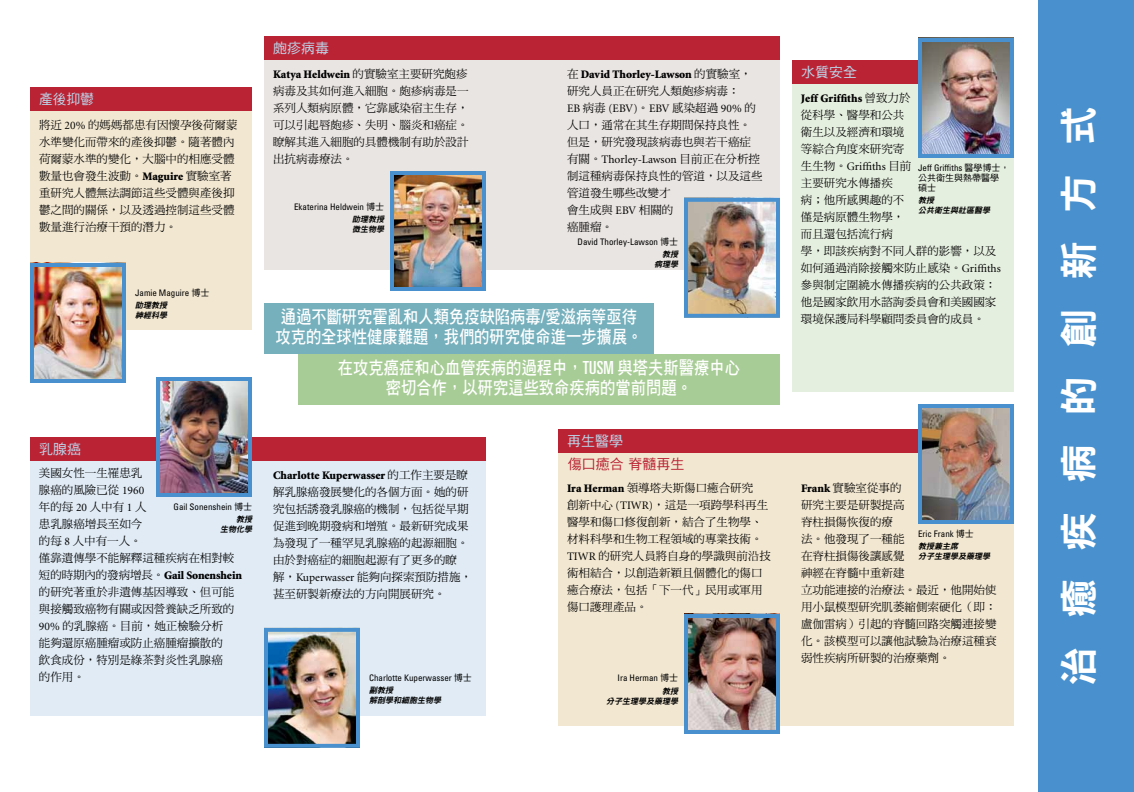
<style>
.page{position:relative;width:1134px;height:792px;background:#fff}
.page>*{position:absolute;margin:0;border:0;box-sizing:border-box;transform-origin:0 0}
.t1{font:39px "DF Hei Std W9";letter-spacing:.735em;color:#fff}
.t2{font:18px/20px "DF Hei Std W7";color:#fff;text-align:center;scale:.85 1}
.t3{font:14px "DF Hei Std W5";color:#bcd6eb}
.t4{font:14px "DF Hei Std W5";color:#ba2334}
.t5{font:11.5px/17px "DF Ming Std W5";color:#000}
.t6{font:900 11.5px "Minion";color:#000}
.t7{font:11.5px "Minion";color:#000}
.t8{font:condensed 9px "Univers";color:#000}
.t9{font:9px/10px "DF Hei Std W5";color:#000}
.t10{font:italic 8px/10px "DF Hei Std W9";color:#000}
.s1{font-family:"DF Ming Std W5";font-weight:400}
.s2{font-family:"DF Ming Std W5"}
.s3{font-family:"Minion"}
.s4{font-family:"Minion";font-weight:900}
.s5{font-family:"DF Hei Std W5";font-stretch:normal}
.s6{font-family:"Univers";font-stretch:ultra-condensed}
</style>
<div class="page">
<div style="left:264px;top:36px;width:516px;height:234px;background:#e9e5e2"></div>
<div style="left:30px;top:437px;width:456px;height:279px;background:#e0ebf5"></div>
<div style="left:558px;top:429px;width:456px;height:297px;background:#f2e7d1"></div>
<div style="left:792px;top:60px;width:222px;height:332px;background:#e5efdf"></div>
<div style="left:30px;top:87px;width:222px;height:243px;background:#f2e7d1"></div>
<div style="left:1038px;top:0;width:96px;height:792px;background:#4891ce"></div>
<div style="left:30px;top:87px;width:222px;height:24px;background:#ba2334"></div>
<div style="left:30px;top:437px;width:456px;height:24px;background:#ba2334"></div>
<div style="left:264px;top:36px;width:516px;height:24px;background:#ba2334"></div>
<div style="left:792px;top:60px;width:126px;height:24px;background:#ba2334"></div>
<img style="left:35px;top:268px;width:86px;height:110px">
<div style="left:30px;top:263px;width:96px;height:120px;border:4px solid #4891ce"></div>
<img style="left:923px;top:43px;width:86px;height:110px">
<div style="left:918px;top:38px;width:96px;height:120px;border:4px solid #4891ce"></div>
<img style="left:161px;top:382px;width:86px;height:110px">
<div style="left:156px;top:377px;width:96px;height:120px;border:4px solid #4891ce"></div>
<img style="left:269px;top:633px;width:86px;height:110px">
<div style="left:264px;top:628px;width:96px;height:120px;border:4px solid #4891ce"></div>
<img style="left:395px;top:176px;width:86px;height:110px">
<div style="left:390px;top:171px;width:96px;height:120px;border:4px solid #4891ce"></div>
<img style="left:689px;top:203px;width:86px;height:110px">
<div style="left:684px;top:198px;width:96px;height:120px;border:4px solid #4891ce"></div>
<img style="left:689px;top:619px;width:86px;height:110px">
<div style="left:684px;top:614px;width:96px;height:120px;border:4px solid #4891ce"></div>
<div style="left:298px;top:354px;width:482px;height:51px;background:#a8cc96"></div>
<div style="left:558px;top:429px;width:368px;height:24px;background:#ba2334"></div>
<img style="left:923px;top:409px;width:86px;height:110px">
<div style="left:918px;top:404px;width:96px;height:120px;border:4px solid #4891ce"></div>
<div style="left:264px;top:303px;width:390px;height:51px;background:#76b0bd"></div>
<p class="t3" style="left:273px;top:40px;width:57px">皰疹病毒</p>
<p class="t3" style="left:801px;top:64px;width:57px">水質安全</p>
<p class="t6" style="left:273px;top:68px;width:196px">Katya Heldwein <span class="s1">的實驗室主要研究皰疹</span></p>
<p class="t5" style="left:273px;top:82px;width:197px;text-align:justify">病毒及其如何進入細胞。皰疹病毒是一系列人類病原體，它靠感染宿主生存，可以引起唇皰疹、失明、腦炎和癌症。瞭解其進入細胞的具體機制有助於設計出抗病毒療法。</p>
<p class="t6" style="left:567px;top:68px;width:186px"><span class="s1">在</span> David Thorley-Lawson <span class="s1">的實驗室，</span></p>
<p class="t5" style="left:567px;top:82px;width:174px">研究人員正在研究人類皰疹病毒：</p>
<p class="t7" style="left:567px;top:102px;width:190px">EB <span class="s2">病毒</span> (EBV)<span class="s2">。</span>EBV <span class="s2">感染超過</span> 90% <span class="s2">的</span></p>
<p class="t5" style="left:567px;top:116px;width:185px">人口，通常在其生存期間保持良性。但是，研究發現該病毒也與若干癌症</p>
<p class="t7" style="left:567px;top:153px;width:195px"><span class="s2">有關。</span>Thorley-Lawson <span class="s2">目前正在分析控</span></p>
<p class="t5" style="left:567px;top:167px;width:197px">制這種病毒保持良性的管道，以及這些管道發生哪些改變才<br>會生成與 <span class="s3">EBV</span> 相關的<br>癌腫瘤。</p>
<p class="t6" style="left:801px;top:92px;width:111px">Jeff Griffiths <span class="s1">曾致力於</span></p>
<p class="t5" style="left:801px;top:106px;width:105px;text-align:justify">從科學、醫學和公共衛生以及經濟和環境等綜合角度來研究寄</p>
<p class="t7" style="left:801px;top:160px;width:112px"><span class="s2">生生物。</span>Griffiths <span class="s2">目前</span></p>
<p class="t5" style="left:801px;top:174px;width:201px">主要研究水傳播疾<br>病；他所感興趣的不<br>僅是病原體生物學，<br>而且還包括流行病<br>學，即該疾病對不同人群的影響，以及如何通過消除接觸來防止感染。<span class="s3">Griffiths</span>參與制定圍繞水傳播疾病的公共政策：他是國家飲用水諮詢委員會和美國國家環境保護局科學顧問委員會的成員。</p>
<p class="t3" style="left:39px;top:92px;width:56px">產後抑鬱</p>
<p class="t5" style="left:39px;top:116px;width:200px">將近 <span class="s3">20%</span> 的媽媽都患有因懷孕後荷爾蒙水準變化而帶來的產後抑鬱。隨著體內荷爾蒙水準的變化，大腦中的相應受體數量也會發生波動。<span class="s4">Maguire</span> 實驗室著重研究人體無法調節這些受體與產後抑鬱之間的關係，以及透過控制這些受體數量進行治療干預的潛力。</p>
<h1 class="t1" style="left:1057px;top:686px;width:581px;rotate:-90deg">治癒疾病的創新方式</h1>
<p class="t8" style="left:918px;top:162px;width:93px">Jeff Griffiths <span class="s5">醫學博士，</span></p>
<p class="t9" style="left:918px;top:173px;width:82px">公共衛生與熱帶醫學碩士</p>
<p class="t10" style="left:918px;top:195px;width:75px">教授<br>公共衛生與社區醫學</p>
<p class="t8" style="left:294px;top:201px;width:91px">Ekaterina Heldwein <span class="s5">博士</span></p>
<p class="t10" style="left:352px;top:214px;width:35px">助理教授微生物學</p>
<p class="t8" style="left:578px;top:236px;width:102px">David Thorley-Lawson <span class="s5">博士</span></p>
<p class="t10" style="left:654px;top:249px;width:27px;text-align:right">教授病理學</p>
<p class="t8" style="left:135px;top:287px;width:76px">Jamie Maguire <span class="s5">博士</span></p>
<p class="t10" style="left:135px;top:300px;width:35px">助理教授神經科學</p>
<h2 class="t2" style="left:275px;top:307px;width:434px;text-align:left">通過不斷研究霍亂和人類免疫缺陷病毒<span class="s6">/</span>愛滋病等亟待攻克的全球性健康難題，我們的研究使命進一步擴展。</h2>
<h2 class="t2" style="left:338px;top:358px;width:475px">在攻克癌症和心血管疾病的過程中，<span class="s6">TUSM</span> 與塔夫斯醫療中心密切合作，以研究這些致命疾病的當前問題。</h2>
<p class="t3" style="left:567px;top:433px;width:57px">再生醫學</p>
<p class="t4" style="left:568px;top:456px;width:118px">傷口癒合 脊髓再生</p>
<p class="t3" style="left:39px;top:441px;width:43px">乳腺癌</p>
<p class="t5" style="left:39px;top:465px;width:197px">美國女性一生罹患乳<br>腺癌的風險已從 <span class="s3">1960<br></span>年的每 <span class="s3">20</span> 人中有 <span class="s3">1</span> 人<br>患乳腺癌增長至如今<br>的每 <span class="s3">8</span> 人中有一人。<br>僅靠遺傳學不能解釋這種疾病在相對較</p>
<p class="t6" style="left:39px;top:570px;width:204px"><span class="s1">短的時期內的發病增長。</span>Gail Sonenshein</p>
<p class="t5" style="left:39px;top:583px;width:197px">的研究著重於非遺傳基因導致、但可能與接觸致癌物有關或因營養缺乏所致的<br><span class="s3">90%</span> 的乳腺癌。目前，她正檢驗分析能夠還原癌腫瘤或防止癌腫瘤擴散的飲食成份，特別是綠茶對炎性乳腺癌的作用。</p>
<p class="t6" style="left:273px;top:469px;width:197px">Charlotte Kuperwasser <span class="s1">的工作主要是瞭</span></p>
<p class="t5" style="left:273px;top:483px;width:201px">解乳腺癌發展變化的各個方面。她的研究包括誘發乳腺癌的機制，包括從早期促進到晚期發病和增殖。最新研究成果為發現了一種罕見乳腺癌的起源細胞。由於對癌症的細胞起源有了更多的瞭<br>解，<span class="s3">Kuperwasser</span> 能夠向探索預防措施，甚至研製新療法的方向開展研究。</p>
<p class="t5" style="left:567px;top:480px;width:205px"><span class="s4">Ira Herman</span> 領導塔夫斯傷口癒合研究<br>創新中心 <span class="s3">(TIWR)</span>，這是一項跨學科再生醫學和傷口修復創新，結合了生物學、材料科學和生物工程領域的專業技術。<br><span class="s3">TIWR</span> 的研究人員將自身的學識與前沿技術相結合，以創造新穎且個體化的傷口癒合療法，包括「下一代」民用或軍用傷口護理產品。</p>
<p class="t5" style="left:801px;top:480px;width:197px"><span class="s4">Frank</span> 實驗室從事的<br>研究主要是研製提高<br>脊柱損傷恢復的療<br>法。他發現了一種能<br>在脊柱損傷後讓感覺<br>神經在脊髓中重新建<br>立功能連接的治療法。最近，他開始使用小鼠模型研究肌萎縮側索硬化（即：盧伽雷病）引起的脊髓回路突觸連接變化。該模型可以讓他試驗為治療這種衰弱性疾病所研製的治療藥劑。</p>
<p class="t8" style="left:174px;top:501px;width:80px">Gail Sonenshein <span class="s5">博士</span></p>
<p class="t10" style="left:220px;top:514px;width:35px;text-align:right">教授<br>生物化學</p>
<p class="t8" style="left:918px;top:528px;width:57px">Eric Frank <span class="s5">博士</span></p>
<p class="t10" style="left:918px;top:541px;width:75px">教授兼主席<br>分子生理學及藥理學</p>
<p class="t8" style="left:369px;top:672px;width:104px">Charlotte Kuperwasser <span class="s5">博士</span></p>
<p class="t10" style="left:369px;top:685px;width:75px">副教授<br>解剖學和細胞生物學</p>
<p class="t8" style="left:618px;top:672px;width:62px">Ira Herman <span class="s5">博士</span></p>
<p class="t10" style="left:606px;top:686px;width:75px;text-align:right">教授<br>分子生理學及藥理學</p>
</div>
